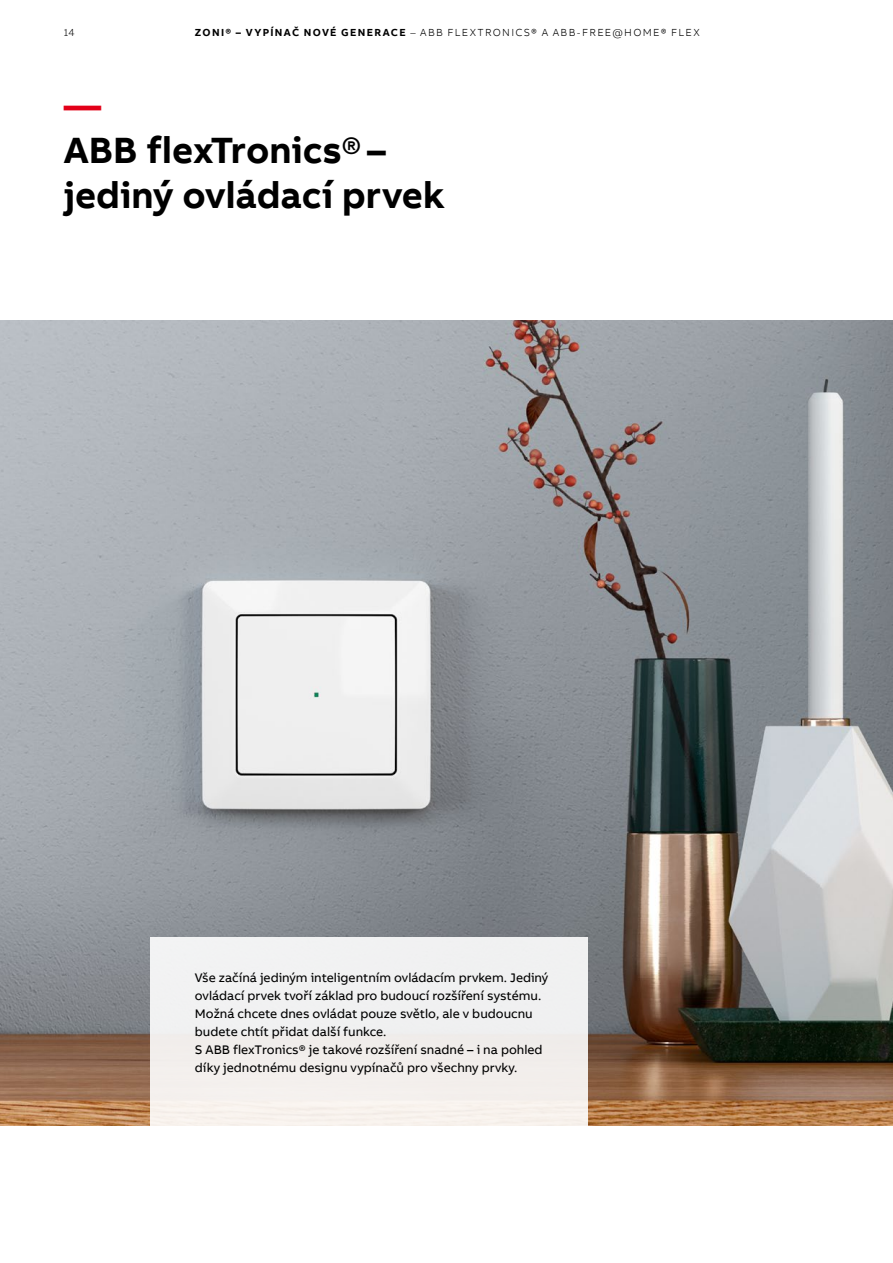
<style>
.page{position:relative;width:893px;height:1263px;background:#fff}
.page>*{position:absolute;margin:0;border:0;box-sizing:border-box;transform-origin:0 0}
.t1{font:700 37.5px/45px "AB Bvoice";color:#000}
.t2{font:12.75px/18px "AB Bvoice";color:#000}
.t3{font:300 10.5px "AB Bvoice";letter-spacing:.12em;color:#000}
.s1{font-weight:700}
.s2{color:#e30018}
.s3{font-weight:400}
</style>
<div class="page">
<img style="left:0;top:320px;width:893px;height:805px">
<div style="left:151px;top:937px;width:437px;height:270px;background:linear-gradient(to right,#f7f5f4,#f5f4f3)"></div>
<p class="t3" style="left:64px;top:26px;width:12px">14</p>
<p class="t3" style="left:195px;top:26px;width:506px"><span class="s1">ZONI® – VYPÍNAČ NOVÉ GENERACE</span> – ABB FLEXTRONICS® A ABB-FREE@HOME® FLEX</p>
<h1 class="t1" style="left:64px;top:83px;width:382px"><span class="s2">—<br></span>ABB flexTronics<span class="s3">®</span> – jediný ovládací prvek</h1>
<p class="t2" style="left:195px;top:969px;width:355px">Vše začíná jediným inteligentním ovládacím prvkem. Jediný ovládací prvek tvoří základ pro budoucí rozšíření systému.<br>Možná chcete dnes ovládat pouze světlo, ale v budoucnu budete chtít přidat další funkce.<br>S ABB flexTronics® je takové rozšíření snadné – i na pohled díky jednotnému designu vypínačů pro všechny prvky.</p>
</div>
